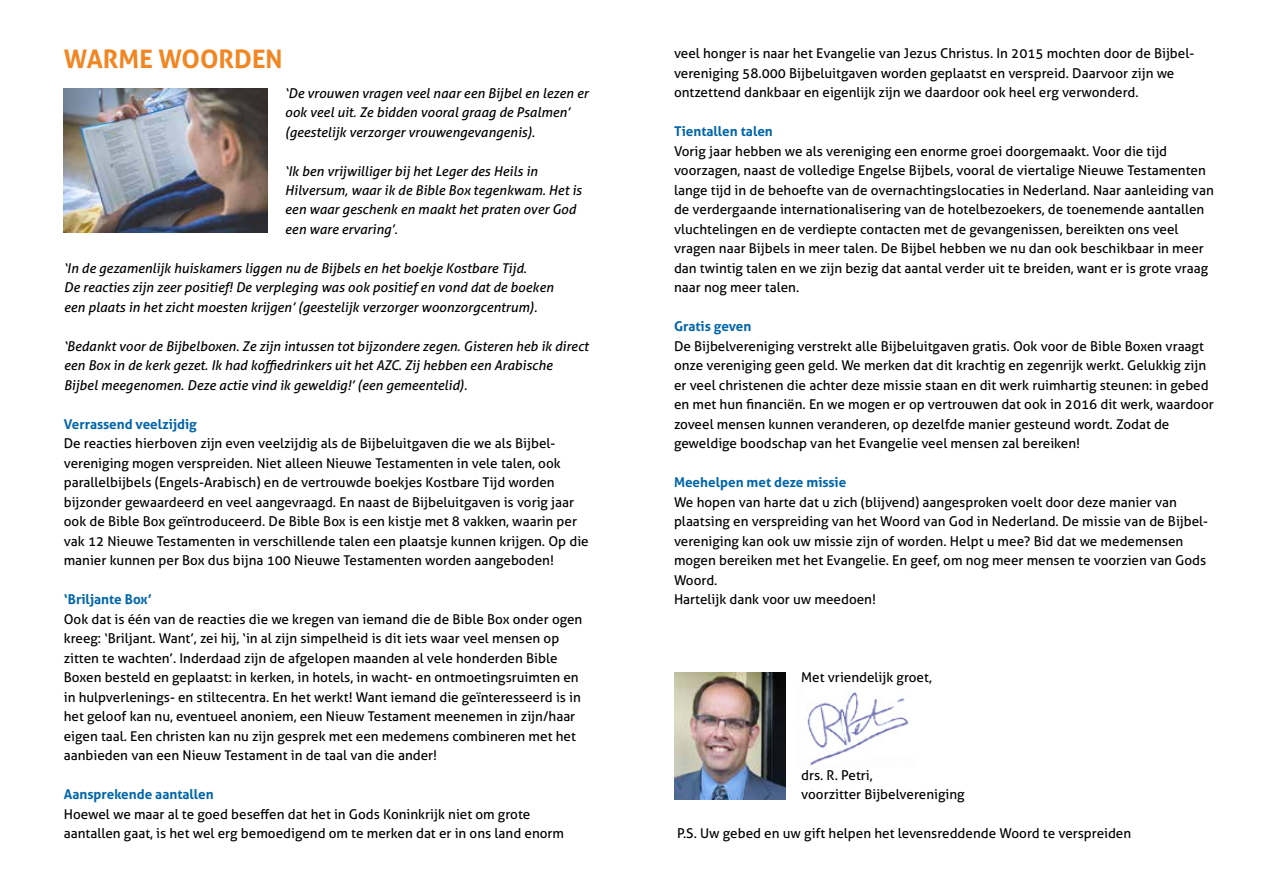
<style>
.page{position:relative;width:1263px;height:893px;background:#fff}
.page>*{position:absolute;margin:0;border:0;box-sizing:border-box;transform-origin:0 0}
.t1{font:700 25.5px "Aller";color:#f18622}
.t2{font:13.5px/19.5px "Aller";color:#000}
.t3{font:italic 13.5px/19.5px "Aller";color:#000}
.t4{font:700 13.5px "Aller";color:#0065aa}
</style>
<div class="page">
<img style="left:674px;top:673px;width:111px;height:126px">
<img style="left:64px;top:88px;width:204px;height:145px">
<img style="left:807px;top:692px;width:102px;height:73px">
<h1 class="t1" style="left:64px;top:43px;width:220px">WARME WOORDEN</h1>
<p class="t3" style="left:285px;top:83px;width:305px">‘De vrouwen vragen veel naar een Bijbel en lezen er ook veel uit. Ze bidden vooral graag de Psalmen’ (geestelijk verzorger vrouwengevangenis).</p>
<p class="t3" style="left:285px;top:161px;width:298px">‘Ik ben vrijwilliger bij het Leger des Heils in Hilversum, waar ik de Bible Box tegenkwam. Het is een waar geschenk en maakt het praten over God een ware ervaring’.</p>
<p class="t3" style="left:64px;top:258px;width:491px">‘In de gezamenlijk huiskamers liggen nu de Bijbels en het boekje Kostbare Tijd.<br>De reacties zijn zeer positief! De verpleging was ook positief en vond dat de boeken een plaats in het zicht moesten krijgen’ (geestelijk verzorger woonzorgcentrum).</p>
<p class="t3" style="left:64px;top:336px;width:526px">‘Bedankt voor de Bijbelboxen. Ze zijn intussen tot bijzondere zegen. Gisteren heb ik direct een Box in de kerk gezet. Ik had koffiedrinkers uit het AZC. Zij hebben een Arabische<br>Bijbel meegenomen. Deze actie vind ik geweldig!’ (een gemeentelid).</p>
<p class="t4" style="left:64px;top:416px;width:135px">Verrassend veelzijdig</p>
<p class="t2" style="left:64px;top:434px;width:526px">De reacties hierboven zijn even veelzijdig als de Bijbeluitgaven die we als Bijbel&shy;vereniging mogen verspreiden. Niet alleen Nieuwe Testamenten in vele talen, ook parallelbijbels (Engels-Arabisch) en de vertrouwde boekjes Kostbare Tijd worden bijzonder gewaardeerd en veel aangevraagd. En naast de Bijbeluitgaven is vorig jaar ook de Bible Box geïntroduceerd. De Bible Box is een kistje met 8 vakken, waarin per vak 12 Nieuwe Testamenten in verschillende talen een plaatsje kunnen krijgen. Op die manier kunnen per Box dus bijna 100 Nieuwe Testamenten worden aangeboden!</p>
<p class="t4" style="left:64px;top:591px;width:90px">‘Briljante Box’</p>
<p class="t2" style="left:64px;top:609px;width:520px">Ook dat is één van de reacties die we kregen van iemand die de Bible Box onder ogen kreeg: ‘Briljant. Want’, zei hij, ‘in al zijn simpelheid is dit iets waar veel mensen op zitten te wachten’. Inderdaad zijn de afgelopen maanden al vele honderden Bible Boxen besteld en geplaatst: in kerken, in hotels, in wacht- en ontmoetingsruimten en in hulpverlenings- en stiltecentra. En het werkt! Want iemand die geïnteresseerd is in het geloof kan nu, eventueel anoniem, een Nieuw Testament meenemen in zijn/haar eigen taal. Een christen kan nu zijn gesprek met een medemens combineren met het aanbieden van een Nieuw Testament in de taal van die ander!</p>
<p class="t4" style="left:64px;top:786px;width:152px">Aansprekende aantallen</p>
<p class="t2" style="left:64px;top:804px;width:502px">Hoewel we maar al te goed beseffen dat het in Gods Koninkrijk niet om grote aantallen gaat, is het wel erg bemoedigend om te merken dat er in ons land enorm</p>
<p class="t2" style="left:674px;top:44px;width:522px">veel honger is naar het Evangelie van Jezus Christus. In 2015 mochten door de Bijbel&shy;vereniging 58.000 Bijbeluitgaven worden geplaatst en verspreid. Daarvoor zijn we ontzettend dankbaar en eigenlijk zijn we daardoor ook heel erg verwonderd.</p>
<p class="t4" style="left:674px;top:123px;width:100px">Tientallen talen</p>
<p class="t2" style="left:674px;top:141px;width:541px">Vorig jaar hebben we als vereniging een enorme groei doorgemaakt. Voor die tijd voorzagen, naast de volledige Engelse Bijbels, vooral de viertalige Nieuwe Testamenten lange tijd in de behoefte van de overnachtingslocaties in Nederland. Naar aanleiding van de verdergaande internationalisering van de hotelbezoekers, de toenemende aantallen vluchtelingen en de verdiepte contacten met de gevangenissen, bereikten ons veel vragen naar Bijbels in meer talen. De Bijbel hebben we nu dan ook beschikbaar in meer dan twintig talen en we zijn bezig dat aantal verder uit te breiden, want er is grote vraag naar nog meer talen.</p>
<p class="t4" style="left:674px;top:318px;width:79px">Gratis geven</p>
<p class="t2" style="left:674px;top:336px;width:541px">De Bijbelvereniging verstrekt alle Bijbeluitgaven gratis. Ook voor de Bible Boxen vraagt onze vereniging geen geld. We merken dat dit krachtig en zegenrijk werkt. Gelukkig zijn er veel christenen die achter deze missie staan en dit werk ruimhartig steunen: in gebed en met hun financiën. En we mogen er op vertrouwen dat ook in 2016 dit werk, waardoor zoveel mensen kunnen veranderen, op dezelfde manier gesteund wordt. Zodat de geweldige boodschap van het Evangelie veel mensen zal bereiken!</p>
<p class="t4" style="left:674px;top:474px;width:174px">Meehelpen met deze missie</p>
<p class="t2" style="left:674px;top:492px;width:536px">We hopen van harte dat u zich (blijvend) aangesproken voelt door deze manier van plaatsing en verspreiding van het Woord van God in Nederland. De missie van de Bijbel&shy;vereniging kan ook uw missie zijn of worden. Helpt u mee? Bid dat we medemensen mogen bereiken met het Evangelie. En geef, om nog meer mensen te voorzien van Gods Woord.<br>Hartelijk dank voor uw meedoen!</p>
<p class="t2" style="left:801px;top:668px;width:132px">Met vriendelijk groet,</p>
<p class="t2" style="left:801px;top:765px;width:165px">drs. R. Petri,<br>voorzitter Bijbelvereniging</p>
<p class="t2" style="left:677px;top:824px;width:456px">P.S. Uw gebed en uw gift helpen het levensreddende Woord te verspreiden</p>
</div>
